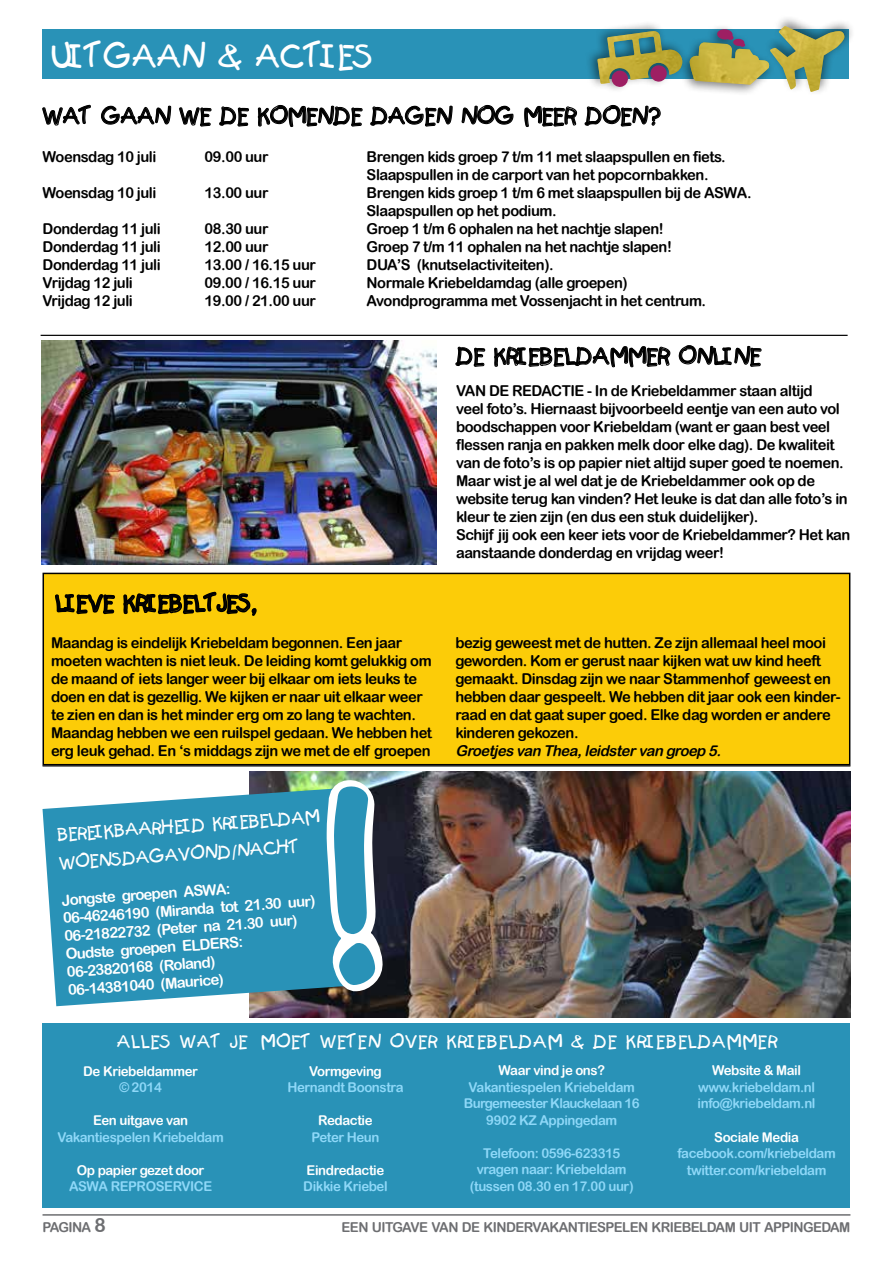
<style>
.page{position:relative;width:893px;height:1263px;background:#fff}
.page>*{position:absolute;margin:0;border:0;box-sizing:border-box;transform-origin:0 0}
.t1{font:33px "Kids Plain";letter-spacing:-.05em;color:#fff}
.t2{font:22.5px "Kids Plain";letter-spacing:-.05em;color:#000}
.t3{font:18px/28.5px "Kids Plain";color:#fff}
.t4{font:15px/18px "Arial Rounded MT Bold";letter-spacing:-.03em;color:#000}
.t5{font:15px/18px "Arial Rounded MT Bold";color:#fff}
.t6{font:italic 15px "Arial Rounded MT Bold";color:#000}
.t7{font:13.65px "Arial Rounded MT Bold";letter-spacing:-.045em;color:#6d6e71}
.t8{font:13.5px/16.5px "Arial Rounded MT Bold";letter-spacing:-.03em;color:#8ed8f8;text-align:center}
.t9{font:13.5px "Arial Rounded MT Bold";letter-spacing:-.03em;color:#fff}
.s1{font-size:19.5px}
</style>
<div class="page">
<img style="left:250px;top:772px;width:601px;height:246px">
<svg style="left:43px;top:788px;width:270px;height:218px;fill:#2992b7"></svg>
<svg style="left:313px;top:766px;width:90px;height:244px"></svg>
<div style="left:43px;top:29px;width:806px;height:50px;background:#2992b7"></div>
<hr style="left:43px;top:1214px;width:807px;height:2px;background:#6d6e71">
<div style="left:43px;top:1023px;width:807px;height:185px;background:#2992b7"></div>
<hr style="left:43px;top:765px;width:807px;height:1px;background:#000">
<div style="left:43px;top:573px;width:807px;height:192px;background:#fccc08"></div>
<div style="left:43px;top:573px;width:807px;height:192px;border:2px solid #000"></div>
<hr style="left:41px;top:335px;width:807px;height:1px;background:#000">
<img style="left:41px;top:341px;width:395px;height:224px">
<svg style="left:54px;top:572px;width:62px;height:43px"></svg>
<svg style="left:122px;top:572px;width:137px;height:44px"></svg>
<svg style="left:455px;top:346px;width:31px;height:21px"></svg>
<svg style="left:493px;top:334px;width:178px;height:34px"></svg>
<svg style="left:678px;top:334px;width:84px;height:33px"></svg>
<svg style="left:42px;top:104px;width:49px;height:22px"></svg>
<svg style="left:101px;top:105px;width:71px;height:20px"></svg>
<svg style="left:179px;top:107px;width:33px;height:20px"></svg>
<svg style="left:219px;top:106px;width:30px;height:21px"></svg>
<svg style="left:257px;top:104px;width:106px;height:23px"></svg>
<svg style="left:370px;top:105px;width:83px;height:22px"></svg>
<svg style="left:461px;top:104px;width:53px;height:21px"></svg>
<svg style="left:524px;top:105px;width:54px;height:22px"></svg>
<svg style="left:584px;top:104px;width:77px;height:23px"></svg>
<div style="left:678px;top:23px;width:97px;height:73px;background:#000;opacity:.5"></div>
<div style="left:585px;top:20px;width:102px;height:73px;background:#000;opacity:.5"></div>
<svg style="left:597px;top:31px;width:85px;height:56px"></svg>
<div style="left:764px;top:14px;width:91px;height:83px;background:#000;opacity:.5"></div>
<svg style="left:690px;top:26px;width:80px;height:66px"></svg>
<img style="left:770px;top:26px;width:74px;height:66px">
<h1 class="t1" style="left:51px;top:35px;width:325px">UITGAAN &amp; ACTIES</h1>
<h2 class="t2" style="left:43px;top:102px;width:620px">WAT GAAN WE DE KOMENDE DAGEN NOG MEER DOEN?</h2>
<p class="t4" style="left:43px;top:147px;width:115px">Woensdag 10 juli</p>
<p class="t4" style="left:205px;top:147px;width:65px">09.00 uur</p>
<p class="t4" style="left:367px;top:147px;width:361px">Brengen kids groep 7 t/m 11 met slaapspullen en fiets.<br>Slaapspullen in de carport van het popcornbakken.</p>
<p class="t4" style="left:43px;top:183px;width:115px">Woensdag 10 juli</p>
<p class="t4" style="left:205px;top:183px;width:65px">13.00 uur</p>
<p class="t4" style="left:367px;top:183px;width:387px">Brengen kids groep 1 t/m 6 met slaapspullen bij de ASWA.<br>Slaapspullen op het podium.</p>
<p class="t4" style="left:43px;top:219px;width:120px">Donderdag 11 juli</p>
<p class="t4" style="left:205px;top:219px;width:65px">08.30 uur</p>
<p class="t4" style="left:367px;top:219px;width:299px">Groep 1 t/m 6 ophalen na het nachtje slapen!</p>
<p class="t4" style="left:43px;top:237px;width:120px">Donderdag 11 juli</p>
<p class="t4" style="left:205px;top:237px;width:65px">12.00 uur</p>
<p class="t4" style="left:367px;top:237px;width:307px">Groep 7 t/m 11 ophalen na het nachtje slapen!</p>
<p class="t4" style="left:43px;top:255px;width:120px">Donderdag 11 juli</p>
<p class="t4" style="left:205px;top:255px;width:113px">13.00 / 16.15 uur</p>
<p class="t4" style="left:367px;top:255px;width:189px">DUA’S (knutselactiviteiten).</p>
<p class="t4" style="left:43px;top:273px;width:92px">Vrijdag 12 juli</p>
<p class="t4" style="left:205px;top:273px;width:113px">09.00 / 16.15 uur</p>
<p class="t4" style="left:367px;top:273px;width:263px">Normale Kriebeldamdag (alle groepen)</p>
<p class="t4" style="left:43px;top:291px;width:92px">Vrijdag 12 juli</p>
<p class="t4" style="left:205px;top:291px;width:113px">19.00 / 21.00 uur</p>
<p class="t4" style="left:367px;top:291px;width:341px">Avondprogramma met Vossenjacht in het centrum.</p>
<h2 class="t2" style="left:456px;top:342px;width:307px">DE KRIEBELDAMMER ONLINE</h2>
<h2 class="t2" style="left:55px;top:589px;width:203px">LIEVE KRIEBELTJES,</h2>
<p class="t4" style="left:456px;top:381px;width:396px">VAN DE REDACTIE - In de Kriebeldammer staan altijd<br>veel foto’s. Hiernaast bijvoorbeeld eentje van een auto vol boodschappen voor Kriebeldam (want er gaan best veel flessen ranja en pakken melk door elke dag). De kwaliteit van de foto’s is op papier niet altijd super goed te noemen.<br>Maar wist je al wel dat je de Kriebeldammer ook op de website terug kan vinden? Het leuke is dat dan alle foto’s in kleur te zien zijn (en dus een stuk duidelijker).<br>Schijf jij ook een keer iets voor de Kriebeldammer? Het kan aanstaande donderdag en vrijdag weer!</p>
<p class="t4" style="left:51px;top:633px;width:383px">Maandag is eindelijk Kriebeldam begonnen. Een jaar moeten wachten is niet leuk. De leiding komt gelukkig om de maand of iets langer weer bij elkaar om iets leuks te doen en dat is gezellig. We kijken er naar uit elkaar weer te zien en dan is het minder erg om zo lang te wachten.<br>Maandag hebben we een ruilspel gedaan. We hebben het erg leuk gehad. En ‘s middags zijn we met de elf groepen</p>
<p class="t4" style="left:455px;top:633px;width:387px">bezig geweest met de hutten. Ze zijn allemaal heel mooi geworden. Kom er gerust naar kijken wat uw kind heeft gemaakt. Dinsdag zijn we naar Stammenhof geweest en hebben daar gespeelt. We hebben dit jaar ook een kinder&shy;raad en dat gaat super goed. Elke dag worden er andere kinderen gekozen.</p>
<p class="t6" style="left:455px;top:742px;width:271px">Groetjesvan Thea,leidstervan groep 5.</p>
<p class="t3" style="left:56px;top:820px;width:265px;rotate:-4deg">BEREIKBAARHEID KRIEBELDAM<br>WOENSDAGAVOND/NACHT</p>
<p class="t5" style="left:61px;top:891px;width:254px;rotate:-4deg">Jongste groepen ASWA:<br>06-46246190 (Miranda tot 21.30 uur)<br>06-21822732 (Peter na 21.30 uur)<br>Oudste groepen ELDERS:<br>06-23820168 (Roland)<br>06-14381040 (Maurice)</p>
<p class="t3" style="left:117px;top:1028px;width:663px">ALLES WAT JE MOET WETEN OVER KRIEBELDAM &amp; DE KRIEBELDAMMER</p>
<p class="t9" style="left:83px;top:1063px;width:116px">De Kriebeldammer</p>
<p class="t8" style="left:119px;top:1079px;width:44px">© 2014</p>
<p class="t9" style="left:93px;top:1112px;width:97px">Een uitgave van</p>
<p class="t8" style="left:57px;top:1128px;width:168px">Vakantiespelen Kriebeldam</p>
<p class="t9" style="left:77px;top:1162px;width:129px">Op papier gezet door</p>
<p class="t8" style="left:69px;top:1178px;width:145px">ASWA REPROSERVICE</p>
<p class="t9" style="left:309px;top:1063px;width:74px">Vormgeving</p>
<p class="t8" style="left:287px;top:1079px;width:118px">Hernandt Boonstra</p>
<p class="t9" style="left:318px;top:1112px;width:56px">Redactie</p>
<p class="t8" style="left:311px;top:1128px;width:70px">Peter Heun</p>
<p class="t9" style="left:307px;top:1162px;width:79px">Eindredactie</p>
<p class="t8" style="left:303px;top:1178px;width:86px">Dikkie Kriebel</p>
<p class="t9" style="left:499px;top:1063px;width:108px">Waar vind je ons?</p>
<p class="t8" style="left:464px;top:1079px;width:177px">Vakantiespelen Kriebeldam<br>Burgemeester Klauckelaan 16<br>9902 KZ Appingedam</p>
<p class="t8" style="left:470px;top:1145px;width:165px">Telefoon: 0596-623315 vragen naar: Kriebeldam (tussen 08.30 en 17.00 uur)</p>
<p class="t9" style="left:712px;top:1063px;width:90px">Website &amp; Mail</p>
<p class="t8" style="left:698px;top:1079px;width:119px;text-align:left">www.kriebeldam.nl info@kriebeldam.nl</p>
<p class="t9" style="left:714px;top:1129px;width:86px">Sociale Media</p>
<p class="t8" style="left:677px;top:1145px;width:160px">facebook.com/kriebeldam twitter.com/kriebeldam</p>
<p class="t7" style="left:43px;top:1219px;width:65px">PAGINA <span class="s1">8</span></p>
<p class="t7" style="left:342px;top:1219px;width:508px">EEN UITGAVE VAN DE KINDERVAKANTIESPELEN KRIEBELDAM UIT APPINGEDAM</p>
</div>
